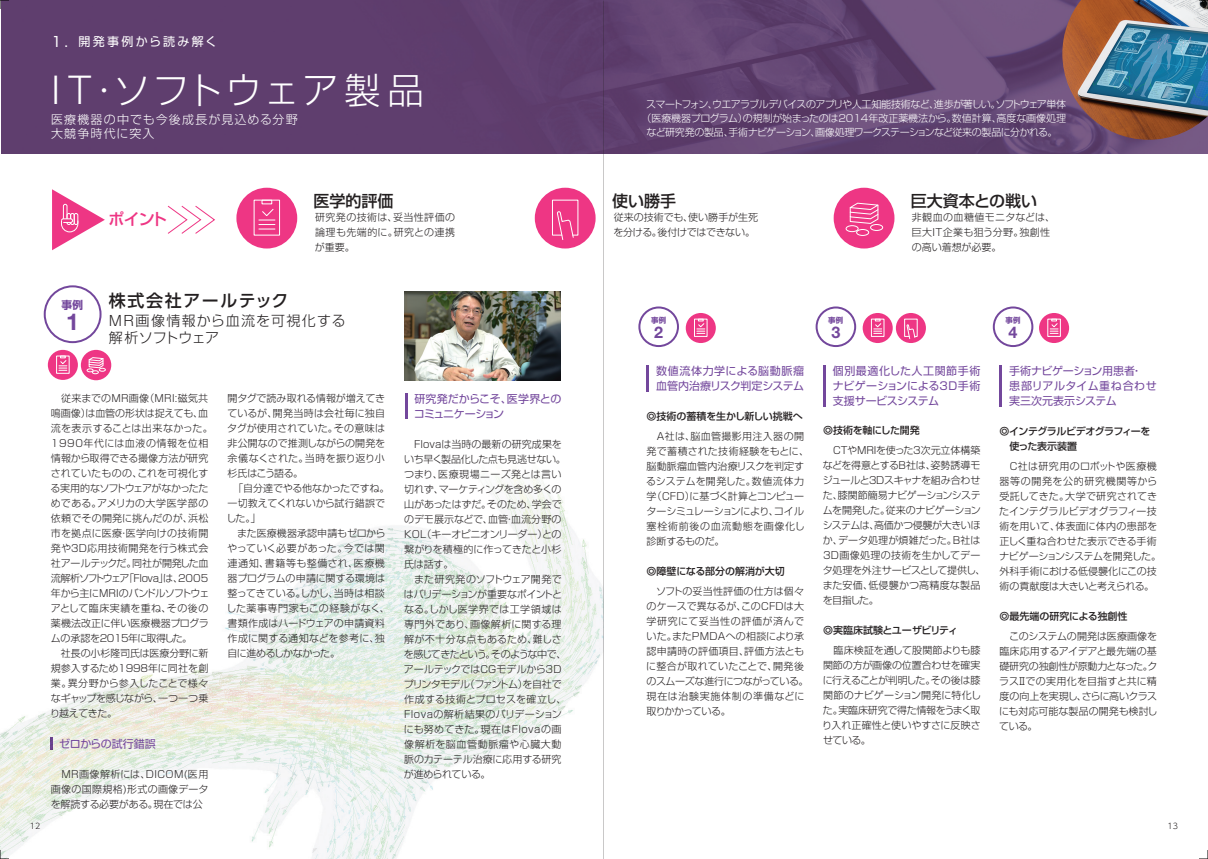
<style>
.page{position:relative;width:1208px;height:859px;background:#fff}
.page>*{position:absolute;margin:0;border:0;box-sizing:border-box;transform-origin:0 0}
.t1{font:300 36px "Shin Go Pro";letter-spacing:.085em;color:#fff}
.t2{font:700 23.3px "Helvetica Neue LT Std";color:#73479c}
.t3{font:500 17px "UD Shin Go Pro";letter-spacing:.085em;color:#231f20}
.t4{font:700 16.1px "Helvetica Neue LT Std";color:#73479c}
.t5{font:500 16px "Shin Go Pro";color:#231f20}
.t6{font:500 16px "Shin Go Pro";color:#ee3684}
.t7{font:300 14px/16.8px "Shin Go Pro";letter-spacing:.075em;color:#231f20}
.t8{font:300 12px/14px "Shin Go Pro";letter-spacing:.1em;color:#fff}
.t9{font:12px "Shin Go Pro";letter-spacing:.2em;color:#fff}
.t10{font:11px/15px "Shin Go Pro";color:#73479c}
.t11{font:11px/15px "Shin Go Pro";letter-spacing:-.03em;color:#73479c}
.t12{font:11px "Shin Go Pro";letter-spacing:-.02em;color:#73479c}
.t13{font:700 10.7px "Shin Go Pro";color:#73479c}
.t14{font:300 10px/15px "Shin Go Pro";color:#231f20}
.t15{font:300 10px/15px "Shin Go Pro";letter-spacing:-.02em;color:#231f20}
.t16{font:300 10px/15px "Shin Go Pro";letter-spacing:.02em;color:#231f20}
.t17{font:300 10px/14px "Shin Go Pro";letter-spacing:-.045em;color:#fff;text-align:center}
.t18{font:300 10px/15px "Shin Go Pro";letter-spacing:.03em;color:#231f20}
.t19{font:500 10px "Shin Go Pro";letter-spacing:-.005em;color:#231f20}
.t20{font:500 10px "Shin Go Pro";letter-spacing:-.03em;color:#231f20}
.t21{font:500 10px/15px "Shin Go Pro";letter-spacing:-.05em;color:#231f20}
.t22{font:500 10px "Shin Go Pro";color:#231f20}
.t23{font:300 8px "UD Shin Go Pro";color:#231f20}
.t24{font:700 7.4px "Shin Go Pro";color:#73479c}
.s1{font-size:14px}
</style>
<div class="page">
<img style="left:0;top:474px;width:603px;height:385px">
<div style="left:44px;top:285px;width:58px;height:58px;border:2px solid #73479c;border-radius:50%"></div>
<img style="left:2px;top:0;width:1205px;height:154px">
<hr style="left:646px;top:365px;width:3px;height:27px;background:#73479c">
<hr style="left:823px;top:365px;width:3px;height:42px;background:#73479c">
<hr style="left:999px;top:365px;width:3px;height:42px;background:#73479c">
<div style="left:638px;top:306px;width:41px;height:41px;border:2px solid #73479c;border-radius:50%"></div>
<div style="left:815px;top:306px;width:41px;height:41px;border:2px solid #73479c;border-radius:50%"></div>
<div style="left:992px;top:306px;width:41px;height:41px;border:2px solid #73479c;border-radius:50%"></div>
<svg style="left:52px;top:189px;width:53px;height:61px"></svg>
<svg style="left:50px;top:737px;width:2px;height:13px"></svg>
<hr style="left:404px;top:393px;width:3px;height:26px;background:#73479c">
<img style="left:404px;top:291px;width:157px;height:90px">
<img style="left:1062px;top:0;width:146px;height:140px">
<div style="left:236px;top:188px;width:61px;height:60px;background:#ee3684;border-radius:50%"></div>
<div style="left:254px;top:200px;width:26px;height:36px;border:1px solid #fff"></div>
<div style="left:261px;top:200px;width:11px;height:4px;border:1px solid #fff"></div>
<svg style="left:259px;top:209px;width:16px;height:21px"></svg>
<div style="left:48px;top:350px;width:30px;height:30px;background:#ee3684;border-radius:50%"></div>
<div style="left:56px;top:356px;width:13px;height:18px;border:1px solid #fff"></div>
<svg style="left:59px;top:356px;width:8px;height:15px"></svg>
<div style="left:686px;top:313px;width:30px;height:30px;background:#ee3684;border-radius:50%"></div>
<div style="left:694px;top:319px;width:13px;height:18px;border:1px solid #fff"></div>
<svg style="left:697px;top:319px;width:8px;height:15px"></svg>
<div style="left:1039px;top:313px;width:30px;height:30px;background:#ee3684;border-radius:50%"></div>
<div style="left:1047px;top:319px;width:13px;height:18px;border:1px solid #fff"></div>
<svg style="left:1050px;top:319px;width:8px;height:15px"></svg>
<svg style="left:862px;top:313px;width:30px;height:30px"></svg>
<div style="left:871px;top:319px;width:13px;height:18px;border:1px solid #fff"></div>
<svg style="left:873px;top:319px;width:8px;height:15px"></svg>
<div style="left:833px;top:188px;width:61px;height:60px;background:#ee3684;border-radius:50%"></div>
<svg style="left:849px;top:202px;width:30px;height:22px"></svg>
<div style="left:845px;top:225px;width:13px;height:7px;border:1px solid #fff;border-radius:50%"></div>
<div style="left:856px;top:229px;width:13px;height:7px;border:1px solid #fff;border-radius:50%"></div>
<div style="left:870px;top:224px;width:13px;height:7px;border:1px solid #fff;border-radius:50%"></div>
<div style="left:81px;top:350px;width:30px;height:30px;background:#ee3684;border-radius:50%"></div>
<svg style="left:87px;top:357px;width:19px;height:17px"></svg>
<div style="left:535px;top:188px;width:60px;height:60px;background:#ee3684;border-radius:50%"></div>
<svg style="left:552px;top:199px;width:27px;height:41px"></svg>
<div style="left:896px;top:313px;width:30px;height:30px;background:#ee3684;border-radius:50%"></div>
<svg style="left:904px;top:319px;width:13px;height:20px"></svg>
<svg style="left:167px;top:205px;width:48px;height:29px"></svg>
<svg style="left:0;top:850px;width:9px;height:9px"></svg>
<svg style="left:0;top:0;width:9px;height:9px"></svg>
<svg style="left:1199px;top:0;width:9px;height:9px"></svg>
<svg style="left:1199px;top:850px;width:9px;height:9px"></svg>
<hr style="left:603px;top:1px;width:1px;height:858px;background:#231f20">
<p class="t9" style="left:51px;top:32px;width:168px"><span class="s1">1.</span> 開発事例から読み解く</p>
<h1 class="t1" style="left:51px;top:60px;width:374px">I T・ソフトウェア製品</h1>
<p class="t8" style="left:51px;top:111px;width:248px">医療機器の中でも今後成長が見込める分野大競争時代に突入</p>
<p class="t13" style="left:62px;top:296px;width:23px">事例</p>
<h2 class="t2" style="left:66px;top:307px;width:14px">1</h2>
<h3 class="t6" style="left:109px;top:206px;width:60px">ポイント</h3>
<h3 class="t3" style="left:109px;top:286px;width:181px">株式会社アールテック</h3>
<h3 class="t5" style="left:314px;top:188px;width:81px">医学的評価</h3>
<p class="t14" style="left:315px;top:209px;width:142px;text-align:justify">研究発の技術は、妥当性評価の論理も先端的に。研究との連携が重要。</p>
<h3 class="t7" style="left:109px;top:310px;width:238px">MR画像情報から血流を可視化する解析ソフトウェア</h3>
<p class="t23" style="left:30px;top:820px;width:12px">12</p>
<p class="t14" style="left:50px;top:389px;width:164px;text-indent:11px">従来までのMR画像（MRI:磁気共鳴画像）は血管の形状は捉えても、血流を表示することは出来なかった。<br>1990年代には血液の情報を位相情報から取得できる撮像方法が研究されていたものの、これを可視化する実用的なソフトウェアがなかったためである。アメリカの大学医学部の依頼でその開発に挑んだのが、浜松市を拠点に医療・医学向けの技術開発や３D応用技術開発を行う株式会社アールテックだ。同社が開発した血流解析ソフトウェア「Flova」は、2005年から主にMRIのバンドルソフトウェアとして臨床実績を重ね、その後の薬機法改正に伴い医療機器プログラムの承認を2015年に取得した。<br>　社長の小杉隆司氏は医療分野に新規参入するため1998年に同社を創業。異分野から参入したことで様々なギャップを感じながら、一つ一つ乗り越えてきた。</p>
<p class="t12" style="left:59px;top:735px;width:98px">ゼロからの試行錯誤</p>
<p class="t14" style="left:51px;top:765px;width:159px;text-align:justify">　MR画像解析には、DICOM(医用画像の国際規格)形式の画像データを解読する必要がある。現在では公</p>
<p class="t14" style="left:226px;top:389px;width:165px">開タグで読み取れる情報が増えてきているが、開発当時は会社毎に独自タグが使用されていた。その意味は非公開なので推測しながらの開発を余儀なくされた。当時を振り返り小杉氏はこう語る。　<br>　「自分達でやる他なかったですね。一切教えてくれないから試行錯誤でした。」<br>　また医療機器承認申請もゼロからやっていく必要があった。今では関連通知、書籍等も整備され、医療機器プログラムの申請に関する環境は整ってきている。しかし、当時は相談した薬事専門家もこの経験がなく、書類作成はハードウェアの申請資料作成に関する通知などを参考に、独自に進めるしかなかった。</p>
<p class="t11" style="left:414px;top:390px;width:149px">研究発だからこそ、医学界とのコミュニケーション</p>
<p class="t14" style="left:404px;top:435px;width:164px">　Flovaは当時の最新の研究成果をいち早く製品化した点も見逃せない。つまり、医療現場ニーズ発とは言い切れず、マーケティングを含め多くの山があったはずだ。そのため、学会でのデモ展示などで、血管・血流分野の<br>KOL（キーオピニオンリーダー）との繋がりを積極的に作ってきたと小杉氏は話す。<br>　また研究発のソフトウェア開発ではバリデーションが重要なポイントとなる。しかし医学界では工学領域は専門外であり、画像解析に関する理解が不十分な点もあるため、難しさを感じてきたという。そのような中で、アールテックではCGモデルから3Dプリンタモデル（ファントム）を自社で作成する技術とプロセスを確立し、<br>Flovaの解析結果のバリデーションにも努めてきた。現在はFlovaの画像解析を脳血管動脈瘤や心臓大動脈のカテーテル治療に応用する研究が進められている。</p>
<p class="t17" style="left:641px;top:96px;width:426px">スマートフォン、ウエアラブルデバイスのアプリや人工知能技術など、進歩が著しい。ソフトウェア単体（医療機器プログラム）の規制が始まったのは2014年改正薬機法から。数値計算、高度な画像処理など研究発の製品、手術ナビゲーション、画像処理ワークステーションなど従来の製品に分かれる。</p>
<h3 class="t5" style="left:612px;top:188px;width:65px">使い勝手</h3>
<p class="t14" style="left:613px;top:209px;width:146px">従来の技術でも、使い勝手が生死を分ける。後付けではできない。</p>
<h3 class="t5" style="left:911px;top:188px;width:128px">巨大資本との戦い</h3>
<p class="t18" style="left:911px;top:209px;width:145px">非観血の血糖値モニタなどは、巨大IT企業も狙う分野。独創性の高い着想が必要。</p>
<p class="t24" style="left:651px;top:314px;width:17px">事例</p>
<h3 class="t4" style="left:654px;top:322px;width:10px">2</h3>
<p class="t10" style="left:656px;top:362px;width:149px">数値流体力学による脳動脈瘤血管内治療リスク判定システム</p>
<p class="t19" style="left:646px;top:408px;width:158px">◎技術の蓄積を生かし新しい挑戦へ</p>
<p class="t14" style="left:646px;top:427px;width:164px">　A社は、脳血管撮影用注入器の開発で蓄積された技術経験をもとに、脳動脈瘤血管内治療リスクを判定するシステムを開発した。数値流体力学（CFD）に基づく計算とコンピューターシミュレーションにより、コイル塞栓術前後の血流動態を画像化し診断するものだ。</p>
<p class="t19" style="left:646px;top:563px;width:140px">◎障壁になる部分の解消が大切</p>
<p class="t16" style="left:646px;top:582px;width:164px">　ソフトの妥当性評価の仕方は個々のケースで異なるが、このCFDは大学研究にて妥当性の評価が済んでいた。またPMDAへの相談により承認申請時の評価項目、評価方法ともに整合が取れていたことで、開発後のスムーズな進行につながっている。現在は治験実施体制の準備などに取りかかっている。</p>
<p class="t24" style="left:828px;top:314px;width:17px">事例</p>
<h3 class="t4" style="left:831px;top:322px;width:10px">3</h3>
<p class="t10" style="left:832px;top:362px;width:149px;text-align:justify">個別最適化した人工関節手術ナビゲーションによる３D手術支援サービスシステム</p>
<p class="t20" style="left:823px;top:422px;width:98px">◎技術を軸にした開発</p>
<p class="t15" style="left:822px;top:442px;width:164px;text-indent:11px">CTやMRIを使った3次元立体構築などを得意とするB社は、姿勢誘導モジュールと３Dスキャナを組み合わせた、膝関節簡易ナビゲーションシステムを開発した。従来のナビゲーションシステムは、高価かつ侵襲が大きいほか、データ処理が煩雑だった。B社は<br>3D画像処理の技術を生かしてデータ処理を外注サービスとして提供し、また安価、低侵襲かつ高精度な製品を目指した。</p>
<p class="t20" style="left:823px;top:622px;width:136px">◎実臨床試験とユーザビリティ</p>
<p class="t14" style="left:822px;top:642px;width:160px;text-align:justify;text-indent:11px">臨床検証を通して股関節よりも膝関節の方が画像の位置合わせを確実に行えることが判明した。その後は膝関節のナビゲーション開発に特化した。実臨床研究で得た情報をうまく取り入れ正確性と使いやすさに反映させている。</p>
<p class="t24" style="left:1005px;top:314px;width:17px">事例</p>
<h3 class="t4" style="left:1008px;top:322px;width:10px">4</h3>
<p class="t10" style="left:1009px;top:362px;width:149px">手術ナビゲーション用患者・<br>患部リアルタイム重ね合わせ実三次元表示システム</p>
<p class="t21" style="left:999px;top:422px;width:152px">◎インテグラルビデオグラフィーを　使った表示装置</p>
<p class="t14" style="left:999px;top:457px;width:163px">　C社は研究用のロボットや医療機器等の開発を公的研究機関等から受託してきた。大学で研究されてきたインテグラルビデオグラフィー技術を用いて、体表面に体内の患部を正しく重ね合わせた表示できる手術ナビゲーションシステムを開発した。外科手術における低侵襲化にこの技術の貢献度は大きいと考えられる。</p>
<p class="t22" style="left:999px;top:608px;width:129px">◎最先端の研究による独創性</p>
<p class="t14" style="left:999px;top:627px;width:160px;text-align:justify;text-indent:10px">このシステムの開発は医療画像を臨床応用するアイデアと最先端の基礎研究の独創性が原動力となった。クラスⅡでの実用化を目指すと共に精度の向上を実現し、さらに高いクラスにも対応可能な製品の開発も検討している。</p>
<p class="t23" style="left:1167px;top:820px;width:12px">13</p>
</div>
